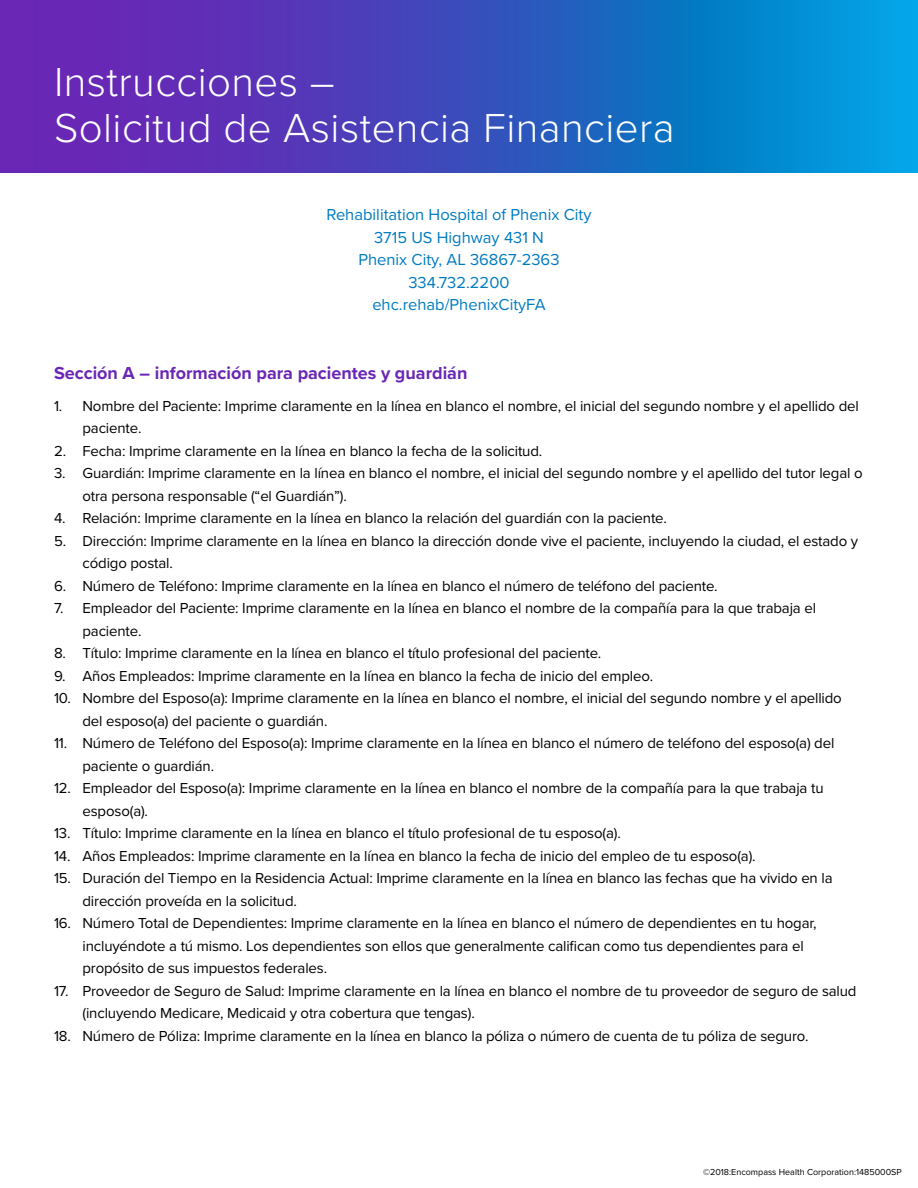
<style>
.page{position:relative;width:918px;height:1188px;background:#fff}
.page>*{position:absolute;margin:0;border:0;box-sizing:border-box;transform-origin:0 0}
.Header_-_EH{font:300 42px/46.5px "Proxima Nova";letter-spacing:.01em;color:#fff}
.H2_-_EH{font:700 18px "Proxima Nova";color:#6a26b5}
.Hospital_info_-_EH{font:16.5px/22.5px "Proxima Nova";color:#007bc2;text-align:center}
.Lv1_Numbered_List_-_EH{font:15px/22.5px "Proxima Nova";letter-spacing:-.01em;color:#000}
.t1{font:9px "Proxima Nova";color:#000}
</style>
<div class="page">
<svg style="left:0;top:0;width:918px;height:173px;background:#3555c0"></svg>
<h1 class="Header_-_EH" style="left:54px;top:56px;width:622px">Instrucciones –<br>Solicitud de Asistencia Financiera</h1>
<p class="Hospital_info_-_EH" style="left:326px;top:203px;width:267px">Rehabilitation Hospital of Phenix City<br>3715 US Highway 431 N<br>Phenix City, AL 36867-2363<br>334.732.2200 ehc.rehab/PhenixCityFA</p>
<h2 class="H2_-_EH" style="left:54px;top:360px;width:415px">Sección A – información para pacientes y guardián</h2>
<p class="Lv1_Numbered_List_-_EH" style="left:82px;top:394px;width:778px;text-indent:-28px">1. Nombre del Paciente: Imprime claramente en la línea en blanco el nombre, el inicial del segundo nombre y el apellido del paciente.</p>
<p class="Lv1_Numbered_List_-_EH" style="left:54px;top:439px;width:490px">2. Fecha: Imprime claramente en la línea en blanco la fecha de la solicitud.</p>
<p class="Lv1_Numbered_List_-_EH" style="left:82px;top:461px;width:782px;text-indent:-28px">3. Guardián: Imprime claramente en la línea en blanco el nombre, el inicial del segundo nombre y el apellido del tutor legal o otra persona responsable (“el Guardián”).</p>
<p class="Lv1_Numbered_List_-_EH" style="left:54px;top:506px;width:614px">4. Relación: Imprime claramente en la línea en blanco la relación del guardián con la paciente.</p>
<p class="Lv1_Numbered_List_-_EH" style="left:82px;top:529px;width:777px;text-indent:-28px">5. Dirección: Imprime claramente en la línea en blanco la dirección donde vive el paciente, incluyendo la ciudad, el estado y código postal.</p>
<p class="Lv1_Numbered_List_-_EH" style="left:54px;top:574px;width:665px">6. Número de Teléfono: Imprime claramente en la línea en blanco el número de teléfono del paciente.</p>
<p class="Lv1_Numbered_List_-_EH" style="left:82px;top:596px;width:735px;text-indent:-28px">7. Empleador del Paciente: Imprime claramente en la línea en blanco el nombre de la compañía para la que trabaja el paciente.</p>
<p class="Lv1_Numbered_List_-_EH" style="left:54px;top:641px;width:549px">8. Título: Imprime claramente en la línea en blanco el título profesional del paciente.</p>
<p class="Lv1_Numbered_List_-_EH" style="left:54px;top:664px;width:601px">9. Años Empleados: Imprime claramente en la línea en blanco la fecha de inicio del empleo.</p>
<p class="Lv1_Numbered_List_-_EH" style="left:82px;top:686px;width:761px;text-indent:-28px">10. Nombre del Esposo(a): Imprime claramente en la línea en blanco el nombre, el inicial del segundo nombre y el apellido del esposo(a) del paciente o guardián.</p>
<p class="Lv1_Numbered_List_-_EH" style="left:82px;top:731px;width:753px;text-indent:-28px">11. Número de Teléfono del Esposo(a): Imprime claramente en la línea en blanco el número de teléfono del esposo(a) del paciente o guardián.</p>
<p class="Lv1_Numbered_List_-_EH" style="left:82px;top:776px;width:743px;text-indent:-28px">12. Empleador del Esposo(a): Imprime claramente en la línea en blanco el nombre de la compañía para la que trabaja tu esposo(a).</p>
<p class="Lv1_Numbered_List_-_EH" style="left:54px;top:821px;width:568px">13. Título: Imprime claramente en la línea en blanco el título profesional de tu esposo(a).</p>
<p class="Lv1_Numbered_List_-_EH" style="left:54px;top:844px;width:703px">14. Años Empleados: Imprime claramente en la línea en blanco la fecha de inicio del empleo de tu esposo(a).</p>
<p class="Lv1_Numbered_List_-_EH" style="left:82px;top:866px;width:752px;text-indent:-28px">15. Duración del Tiempo en la Residencia Actual: Imprime claramente en la línea en blanco las fechas que ha vivido en la dirección proveída en la solicitud.</p>
<p class="Lv1_Numbered_List_-_EH" style="left:82px;top:911px;width:736px;text-indent:-28px">16. Número Total de Dependientes: Imprime claramente en la línea en blanco el número de dependientes en tu hogar, incluyéndote a tú mismo. Los dependientes son ellos que generalmente califican como tus dependientes para el propósito de sus impuestos federales.</p>
<p class="Lv1_Numbered_List_-_EH" style="left:82px;top:979px;width:776px;text-indent:-28px">17. Proveedor de Seguro de Salud: Imprime claramente en la línea en blanco el nombre de tu proveedor de seguro de salud (incluyendo Medicare, Medicaid y otra cobertura que tengas).</p>
<p class="Lv1_Numbered_List_-_EH" style="left:54px;top:1024px;width:756px">18. Número de Póliza: Imprime claramente en la línea en blanco la póliza o número de cuenta de tu póliza de seguro.</p>
<p class="t1" style="left:703px;top:1166px;width:200px">©2018:Encompass Health Corporation:1485000SP</p>
</div>
